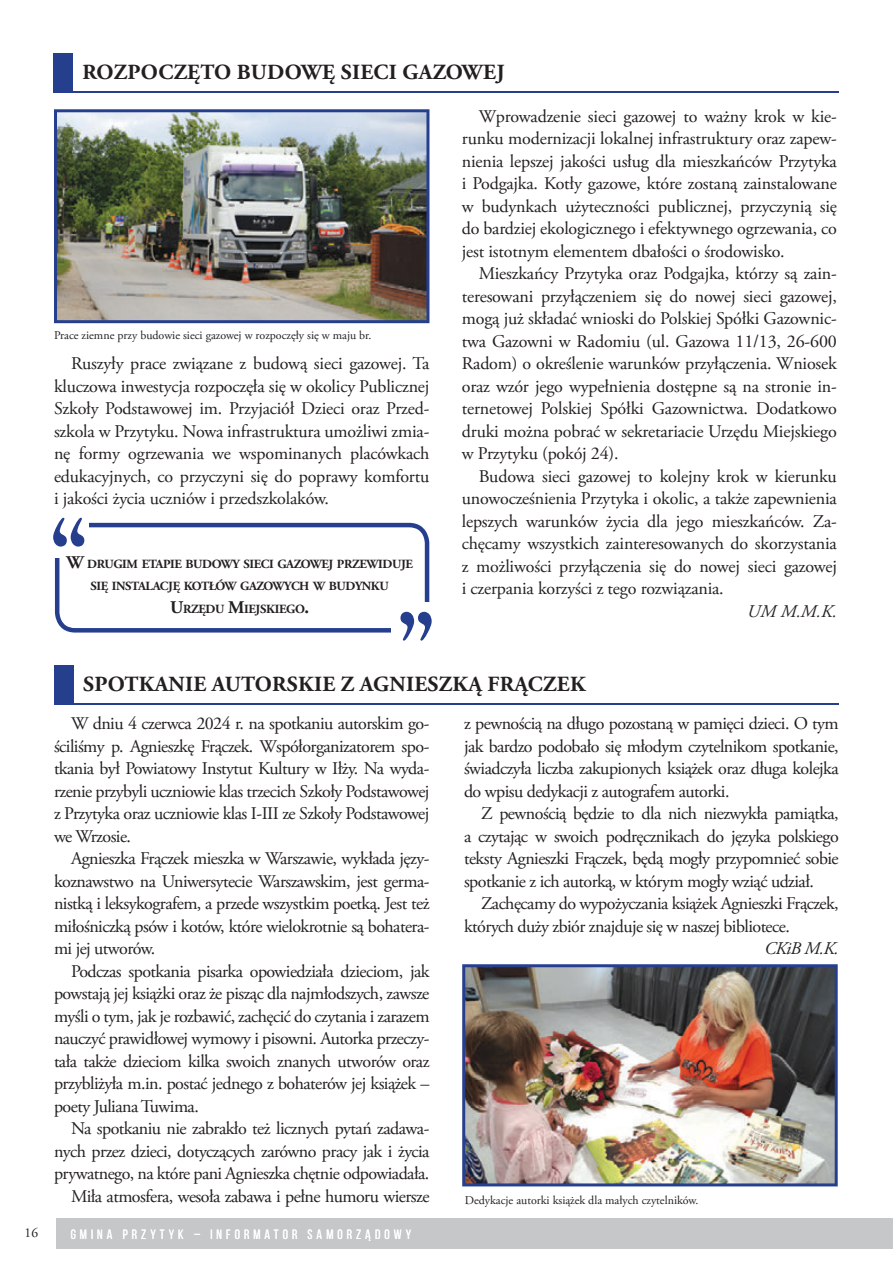
<style>
.page{position:relative;width:893px;height:1263px;background:#fff}
.page>*{position:absolute;margin:0;border:0;box-sizing:border-box;transform-origin:0 0}
.t1{font:700 21.75px "Adobe Garamond Pro";letter-spacing:.015em;color:#231f20}
.t2{font:18px/22.5px "Adobe Garamond Pro";letter-spacing:-.03em;color:#231f20;text-align:justify}
.t3{font:italic 18px "Adobe Garamond Pro";letter-spacing:-.03em;color:#231f20}
.t4{font:13.5px "Bebas Neue";letter-spacing:.3em;color:#fff}
.t5{font:13.5px "Adobe Garamond Pro";color:#231f20}
.t6{font:700 12.6px/22.5px "Adobe Garamond Pro";letter-spacing:-.03em;color:#231f20;text-align:center}
.t7{font:12px "Adobe Garamond Pro";color:#231f20}
.s1{font-size:18px}
</style>
<div class="page">
<div style="left:56px;top:1219px;width:837px;height:30px;background:#c5c7c9"></div>
<hr style="left:54px;top:703px;width:785px;height:2px;background:#253f8e">
<hr style="left:54px;top:92px;width:784px;height:1px;background:#253f8e">
<div style="left:54px;top:665px;width:19px;height:40px;background:#253f8e"></div>
<div style="left:54px;top:53px;width:19px;height:40px;background:#253f8e"></div>
<img style="left:54px;top:109px;width:375px;height:214px">
<img style="left:462px;top:964px;width:376px;height:222px">
<svg style="left:53px;top:518px;width:379px;height:123px"></svg>
<p class="t1" style="left:82px;top:60px;width:424px">ROZPOCZĘTO BUDOWĘ SIECI GAZOWEJ</p>
<p class="t7" style="left:54px;top:328px;width:319px">Prace ziemne przy budowie sieci gazowej w rozpoczęły się w maju br.</p>
<p class="t2" style="left:54px;top:353px;width:377px;text-indent:17px">Ruszyły prace związane z budową sieci gazowej. Ta kluczowa inwestycja rozpoczęła się w okolicy Publicznej Szkoły Podstawowej im. Przyjaciół Dzieci oraz Przed&shy;szkola w Przytyku. Nowa infrastruktura umożliwi zmia&shy;nę formy ogrzewania we wspominanych placówkach edukacyjnych, co przyczyni się do poprawy komfortu i jakości życia uczniów i przedszkolaków.</p>
<p class="t6" style="left:66px;top:552px;width:348px"><span class="s1">W</span> DRUGIM ETAPIE BUDOWY SIECI GAZOWEJ PRZEWIDUJE<br>SIĘ INSTALACJĘ KOTŁÓW GAZOWYCH W BUDYNKU<br><span class="s1">U</span>RZĘDU <span class="s1">M</span>IEJSKIEGO<span class="s1">.</span></p>
<p class="t2" style="left:462px;top:105px;width:377px;text-indent:17px">Wprowadzenie sieci gazowej to ważny krok w kie&shy;runku modernizacji lokalnej infrastruktury oraz zapew&shy;nienia lepszej jakości usług dla mieszkańców Przytyka i Podgajka. Kotły gazowe, które zostaną zainstalowane w budynkach użyteczności publicznej, przyczynią się do bardziej ekologicznego i efektywnego ogrzewania, co jest istotnym elementem dbałości o środowisko.</p>
<p class="t2" style="left:462px;top:263px;width:377px;text-indent:17px">Mieszkańcy Przytyka oraz Podgajka, którzy są zain&shy;teresowani przyłączeniem się do nowej sieci gazowej, mogą już składać wnioski do Polskiej Spółki Gazownic&shy;twa Gazowni w Radomiu (ul. Gazowa 11/13, 26-600<br>Radom) o określenie warunków przyłączenia. Wniosek oraz wzór jego wypełnienia dostępne są na stronie in&shy;ternetowej Polskiej Spółki Gazownictwa. Dodatkowo druki można pobrać w sekretariacie Urzędu Miejskiego w Przytyku (pokój 24).</p>
<p class="t2" style="left:462px;top:465px;width:377px;text-indent:17px">Budowa sieci gazowej to kolejny krok w kierunku unowocześnienia Przytyka i okolic, a także zapewnienia lepszych warunków życia dla jego mieszkańców. Za&shy;chęcamy wszystkich zainteresowanych do skorzystania z możliwości przyłączenia się do nowej sieci gazowej i czerpania korzyści z tego rozwiązania.</p>
<p class="t3" style="left:747px;top:600px;width:91px">UM M.M.K.</p>
<p class="t1" style="left:83px;top:672px;width:504px">SPOTKANIE AUTORSKIE Z AGNIESZKĄ FRĄCZEK</p>
<p class="t2" style="left:54px;top:713px;width:377px;text-indent:17px">W dniu 4 czerwca 2024 r. na spotkaniu autorskim go&shy;ściliśmy p. Agnieszkę Frączek. Współorganizatorem spo&shy;tkania był Powiatowy Instytut Kultury w Iłży. Na wyda&shy;rzenie przybyli uczniowie klas trzecich Szkoły Podstawowej z Przytyka oraz uczniowie klas I-III ze Szkoły Podstawowej we Wrzosie.</p>
<p class="t2" style="left:54px;top:848px;width:377px;text-indent:17px">Agnieszka Frączek mieszka w Warszawie, wykłada języ&shy;koznawstwo na Uniwersytecie Warszawskim, jest germa&shy;nistką i leksykografem, a przede wszystkim poetką. Jest też miłośniczką psów i kotów, które wielokrotnie są bohatera&shy;mi jej utworów.</p>
<p class="t2" style="left:54px;top:960px;width:377px;text-indent:17px">Podczas spotkania pisarka opowiedziała dzieciom, jak powstają jej książki oraz że pisząc dla najmłodszych, zawsze myśli o tym, jak je rozbawić, zachęcić do czytania i zarazem nauczyć prawidłowej wymowy i pisowni. Autorka przeczy&shy;tała także dzieciom kilka swoich znanych utworów oraz przybliżyła m.in. postać jednego z bohaterów jej książek – poety Juliana Tuwima.</p>
<p class="t2" style="left:54px;top:1118px;width:377px;text-align:right">Na spotkaniu nie zabrakło też licznych pytań zadawa&shy;nych przez dzieci, dotyczących zarówno pracy jak i życia prywatnego, na które pani Agnieszka chętnie odpowiadała.<br>Miła atmosfera, wesoła zabawa i pełne humoru wiersze</p>
<p class="t5" style="left:25px;top:1224px;width:15px">16</p>
<p class="t4" style="left:71px;top:1227px;width:342px">GMINA PRZYTYK – INFORMATOR SAMORZĄDOWY</p>
<p class="t2" style="left:464px;top:713px;width:376px">z pewnością na długo pozostaną w pamięci dzieci. O tym jak bardzo podobało się młodym czytelnikom spotkanie, świadczyła liczba zakupionych książek oraz długa kolejka do wpisu dedykacji z autografem autorki.</p>
<p class="t2" style="left:464px;top:803px;width:376px;text-indent:17px">Z pewnością będzie to dla nich niezwykła pamiątka, a czytając w swoich podręcznikach do języka polskiego teksty Agnieszki Frączek, będą mogły przypomnieć sobie spotkanie z ich autorką, w którym mogły wziąć udział.</p>
<p class="t2" style="left:464px;top:893px;width:376px;text-indent:17px">Zachęcamy do wypożyczania książek Agnieszki Frączek, których duży zbiór znajduje się w naszej bibliotece.</p>
<p class="t3" style="left:764px;top:937px;width:76px">CKiB M.K.</p>
<p class="t7" style="left:465px;top:1193px;width:235px">Dedykacje autorki książek dla małych czytelników.</p>
</div>
